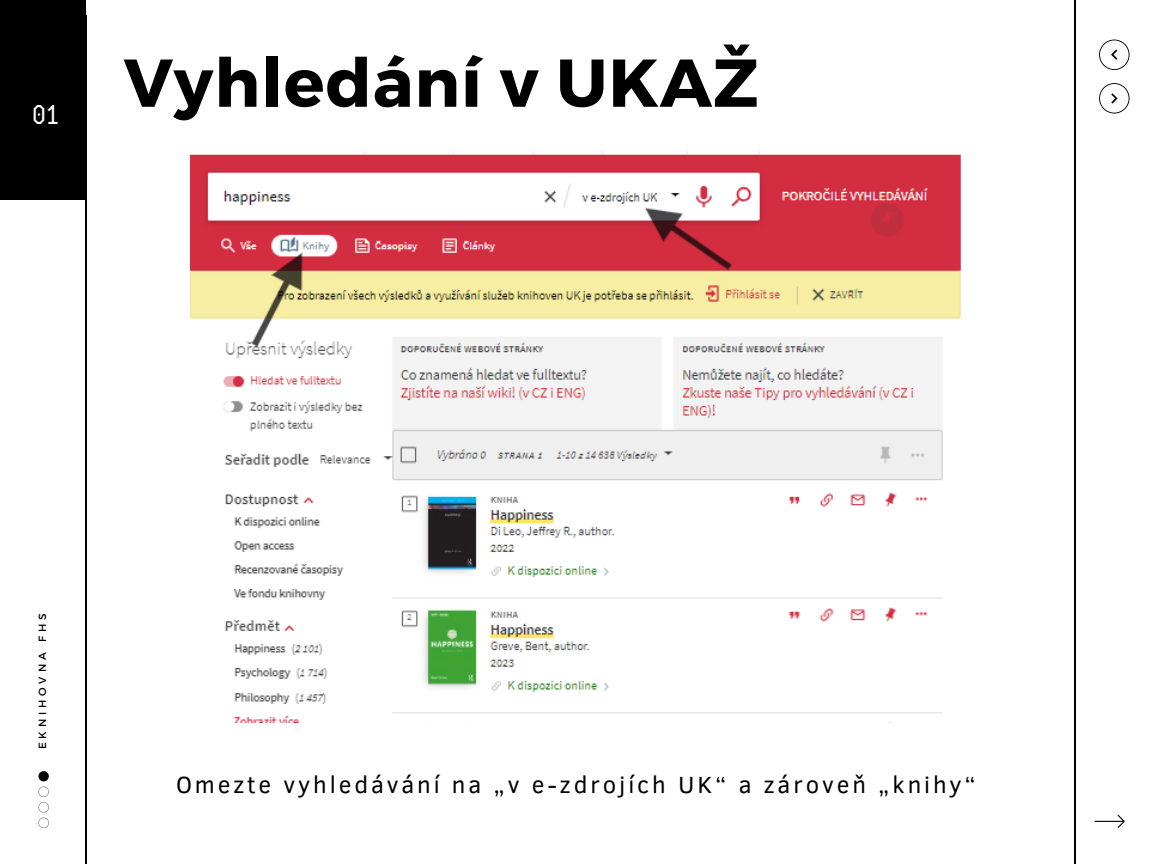
<style>
.page{position:relative;width:1152px;height:864px;background:#fff}
.page>*{position:absolute;margin:0;border:0;box-sizing:border-box;transform-origin:0 0}
.t1{font:700 67.5px "Montserrat";letter-spacing:.015em;color:#000}
.t2{font:45px "Computer says no";color:#fff}
.t3{font:24px "Clear Sans";letter-spacing:.12em;color:#000}
.t4{font:10.5px "Montserrat";letter-spacing:.37em;color:#000}
</style>
<div class="page">
<hr style="left:86px;top:15px;width:1px;height:849px;background:#000">
<hr style="left:1074px;top:0;width:1px;height:864px;background:#000">
<svg style="left:1095px;top:815px;width:30px;height:13px"></svg>
<svg style="left:1099px;top:83px;width:31px;height:31px"></svg>
<svg style="left:1099px;top:40px;width:31px;height:30px"></svg>
<div style="left:0;top:0;width:86px;height:199px;background:#000"></div>
<svg style="left:38px;top:787px;width:11px;height:41px"></svg>
<div style="left:38px;top:771px;width:11px;height:10px;background:#000;border-radius:50%"></div>
<img style="left:191px;top:151px;width:770px;height:571px">
<p class="t2" style="left:34px;top:82px;width:30px">09</p>
<p class="t2" style="left:48px;top:82px;width:16px">1</p>
<p class="t1" style="left:124px;top:39px;width:636px">Vyhledání v UKAŽ</p>
<p class="t4" style="left:36px;top:749px;width:137px;rotate:-90deg">EKNIHOVNA FHS</p>
<p class="t3" style="left:176px;top:767px;width:801px">Omezte vyhledávání na „v e-zdrojích UK“ a zároveň „knihy“</p>
</div>
